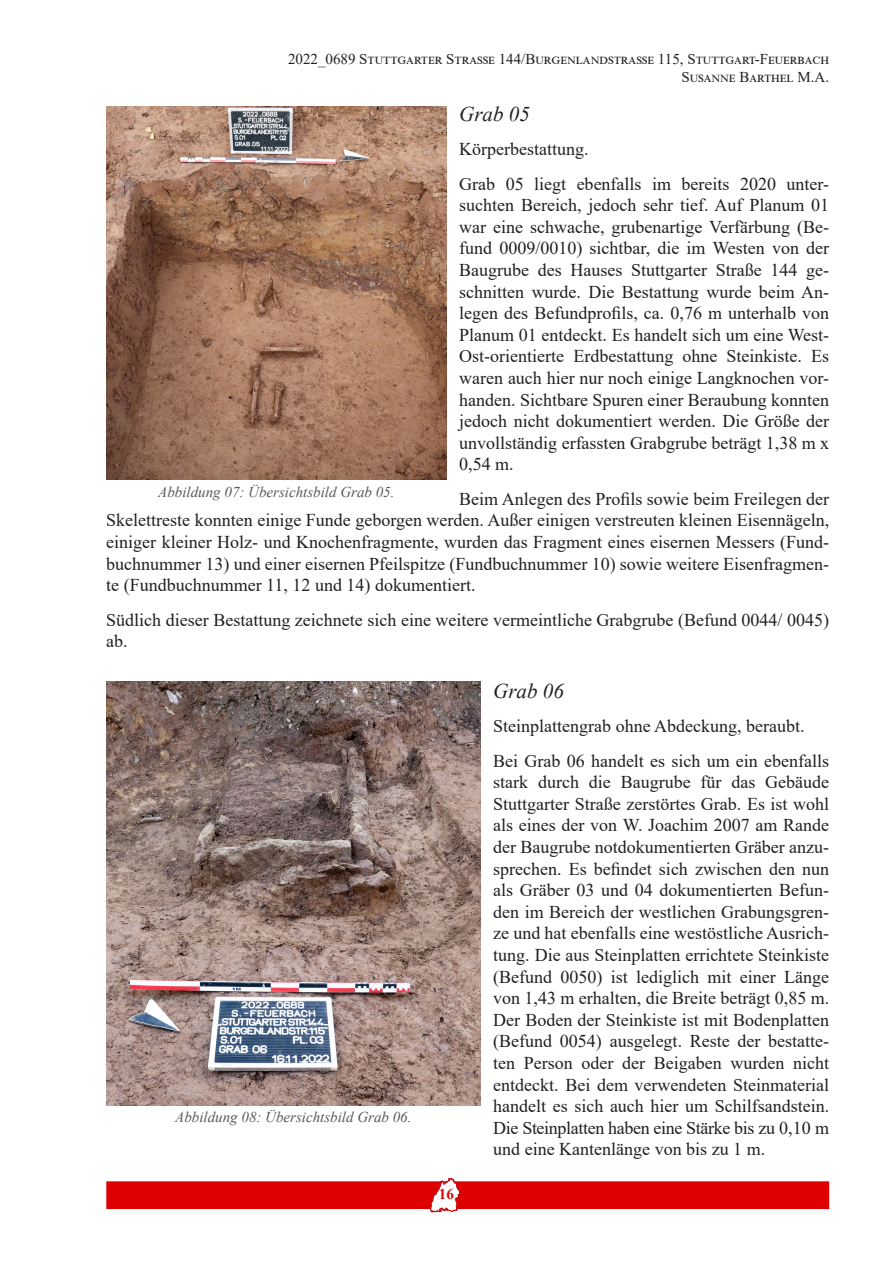
<style>
.page{position:relative;width:893px;height:1263px;background:#fff}
.page>*{position:absolute;margin:0;border:0;box-sizing:border-box;transform-origin:0 0}
.Ueberschrift_3{font:italic 21px "Times New Roman";color:#231f20}
.Standardtext{font:18px/21.6px "Times New Roman";color:#231f20;text-align:justify}
.t1{font:15px/18px "Times New Roman";color:#231f20;text-align:right}
.Abbildungsunterschrift{font:italic 15px "Times New Roman";color:#57585a}
.t2{font:700 15px "Times New Roman";color:#de0000}
</style>
<div class="page">
<div style="left:106px;top:1181px;width:723px;height:28px;background:#de0000;border:2px solid #de0000"></div>
<svg style="left:430px;top:1178px;width:31px;height:34px"></svg>
<img style="left:106px;top:106px;width:340px;height:373px">
<img style="left:106px;top:682px;width:374px;height:424px">
<p class="t1" style="left:288px;top:50px;width:543px">2022_0689 Stuttgarter Strasse 144/Burgenlandstrasse 115, Stuttgart-Feuerbach<br>Susanne Barthel M.A.</p>
<p class="Ueberschrift_3" style="left:459px;top:99px;width:72px">Grab 05</p>
<p class="Standardtext" style="left:459px;top:138px;width:131px">Körperbestattung.</p>
<p class="Standardtext" style="left:459px;top:172px;width:371px">Grab 05 liegt ebenfalls im bereits 2020 unter&shy;suchten Bereich, jedoch sehr tief. Auf Planum 01 war eine schwache, grubenartige Verfärbung (Be&shy;fund 0009/0010) sichtbar, die im Westen von der Baugrube des Hauses Stuttgarter Straße 144 ge&shy;schnitten wurde. Die Bestattung wurde beim An&shy;legen des Befundprofils, ca. 0,76 m unterhalb von Planum 01 entdeckt. Es handelt sich um eine West-Ost-orientierte Erdbestattung ohne Steinkiste. Es waren auch hier nur noch einige Langknochen vor&shy;handen. Sichtbare Spuren einer Beraubung konnten jedoch nicht dokumentiert werden. Die Größe der unvollständig erfassten Grabgrube beträgt 1,38 m x 0,54 m.</p>
<p class="Standardtext" style="left:106px;top:487px;width:724px;text-indent:353px">Beim Anlegen des Profils sowie beim Freilegen der Skelettreste konnten einige Funde geborgen werden. Außer einigen verstreuten kleinen Eisennägeln, einiger kleiner Holz- und Knochenfragmente, wurden das Fragment eines eisernen Messers (Fund&shy;buchnummer 13) und einer eisernen Pfeilspitze (Fundbuchnummer 10) sowie weitere Eisenfragmen&shy;te (Fundbuchnummer 11, 12 und 14) dokumentiert.</p>
<p class="Standardtext" style="left:106px;top:608px;width:724px">Südlich dieser Bestattung zeichnete sich eine weitere vermeintliche Grabgrube (Befund 0044/ 0045) ab.</p>
<p class="Ueberschrift_3" style="left:493px;top:676px;width:72px">Grab 06</p>
<p class="Standardtext" style="left:493px;top:715px;width:313px">Steinplattengrab ohne Abdeckung, beraubt.</p>
<p class="Standardtext" style="left:493px;top:749px;width:337px">Bei Grab 06 handelt es sich um ein ebenfalls stark durch die Baugrube für das Gebäude Stuttgarter Straße zerstörtes Grab. Es ist wohl als eines der von W. Joachim 2007 am Rande der Baugrube notdokumentierten Gräber anzu&shy;sprechen. Es befindet sich zwischen den nun als Gräber 03 und 04 dokumentierten Befun&shy;den im Bereich der westlichen Grabungsgren&shy;ze und hat ebenfalls eine westöstliche Ausrich&shy;tung. Die aus Steinplatten errichtete Steinkiste (Befund 0050) ist lediglich mit einer Länge von 1,43 m erhalten, die Breite beträgt 0,85 m.<br>Der Boden der Steinkiste ist mit Bodenplatten (Befund 0054) ausgelegt. Reste der bestatte&shy;ten Person oder der Beigaben wurden nicht entdeckt. Bei dem verwendeten Steinmaterial handelt es sich auch hier um Schilfsandstein.<br>Die Steinplatten haben eine Stärke bis zu 0,10 m und eine Kantenlänge von bis zu 1 m.</p>
<p class="Abbildungsunterschrift" style="left:158px;top:481px;width:235px">Abbildung 07: Übersichtsbild Grab 05.</p>
<p class="Abbildungsunterschrift" style="left:175px;top:1107px;width:235px">Abbildung 08: Übersichtsbild Grab 06.</p>
<p class="t2" style="left:439px;top:1183px;width:16px">16</p>
</div>
